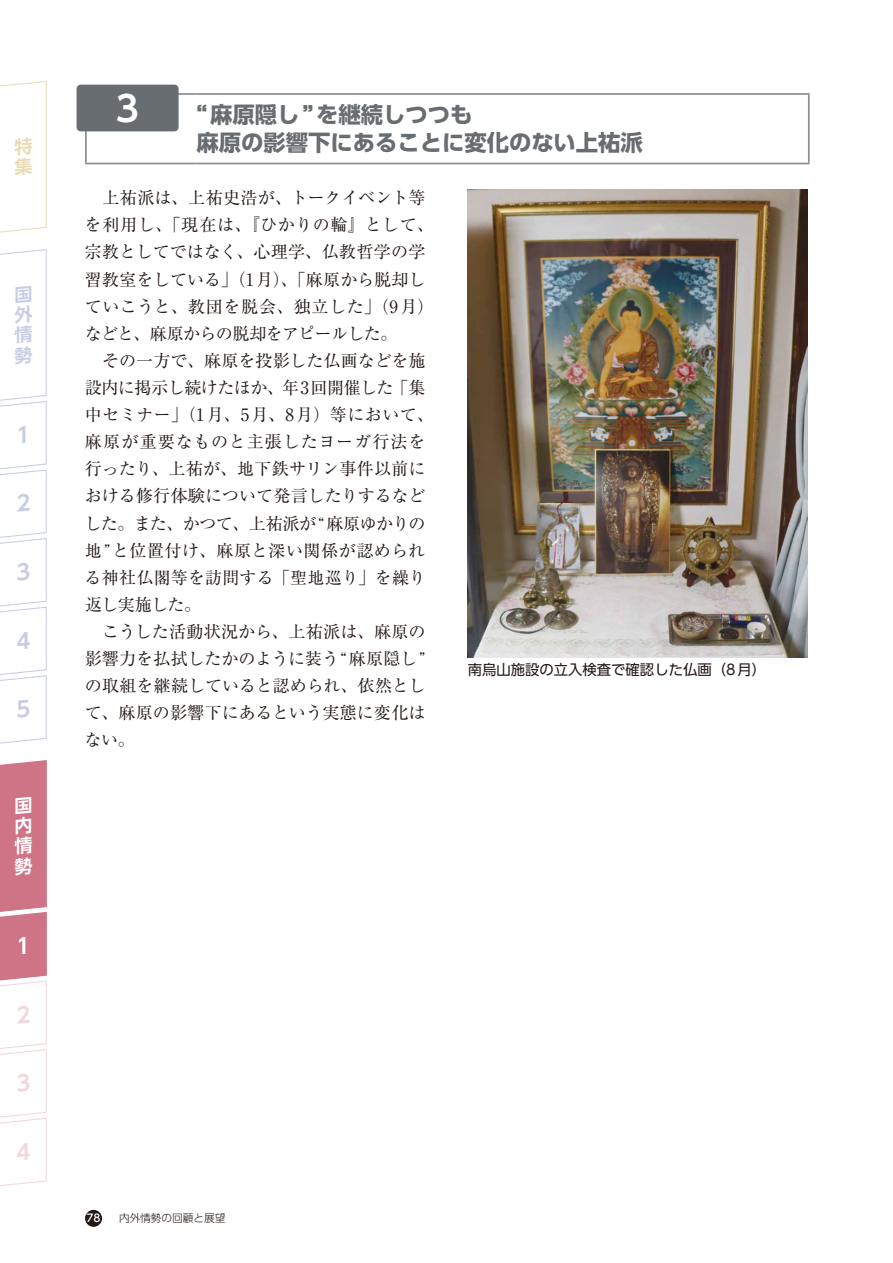
<style>
.page{position:relative;width:893px;height:1263px;background:#fff}
.page>*{position:absolute;margin:0;border:0;box-sizing:border-box;transform-origin:0 0}
.t1{font:700 35.1px "UD Shin Go Pr 6 De";color:#fff}
.t2{font:700 22.35px/27.6px "UD Shin Go Pr 6 N";color:#686d71}
.t3{font:700 18px/20.2px "UD Shin Go Pr 6 N De";color:#c8cde3}
.t4{font:700 18px/20.2px "UD Shin Go Pr 6 N De";color:#fff}
.t5{font:16.95px/27.2px "Ryumin Pr 6 N";letter-spacing:.005em;color:#221815}
.t6{font:14.4px "UD Shin Go Pr 6 N";color:#221815}
.t7{font:300 10.65px "UD Shin Go Pr 6 N";color:#221815}
.t8{font:500 10.65px "UD Shin Go Pr 6 N";color:#fff}
</style>
<div class="page">
<div style="left:85px;top:1210px;width:17px;height:17px;background:#221815;border-radius:50%"></div>
<svg style="left:87px;top:130px;width:721px;height:33px"></svg>
<hr style="left:85px;top:93px;width:111px;height:2px;background:#888e92">
<hr style="left:85px;top:95px;width:2px;height:68px;background:#888e92">
<hr style="left:196px;top:93px;width:614px;height:2px;background:#888e92">
<hr style="left:808px;top:95px;width:2px;height:68px;background:#888e92">
<hr style="left:85px;top:163px;width:111px;height:1px;background:#888e92">
<hr style="left:196px;top:163px;width:614px;height:1px;background:#888e92">
<div style="left:77px;top:85px;width:102px;height:46px;background:#686d71;border-radius:4px"></div>
<img style="left:468px;top:189px;width:340px;height:468px">
<svg style="left:0;top:249px;width:47px;height:495px"></svg>
<svg style="left:0;top:81px;width:47px;height:152px"></svg>
<svg style="left:0;top:760px;width:47px;height:426px"></svg>
<p class="t3" style="left:8px;top:285px;width:16px;rotate:-5deg">国外情勢</p>
<p class="t4" style="left:8px;top:796px;width:16px;rotate:-5deg">国内情勢</p>
<h1 class="t1" style="left:116px;top:81px;width:25px">3</h1>
<h2 class="t2" style="left:196px;top:101px;width:448px">“麻原隠し”を継続しつつも<br>麻原の影響下にあることに変化のない上祐派</h2>
<p class="t5" style="left:84px;top:183px;width:351px;text-indent:18px">上祐派は、上祐史浩が、トークイベント等を利用し、「現在は、『ひかりの輪』として、宗教としてではなく、心理学、仏教哲学の学習教室をしている」（1月）、「麻原から脱却していこうと、教団を脱会、独立した」（9月）などと、麻原からの脱却をアピールした。<br>　その一方で、麻原を投影した仏画などを施設内に掲示し続けたほか、年3回開催した「集中セミナー」（1月、5月、8月）等において、麻原が重要なものと主張したヨーガ行法を行ったり、上祐が、地下鉄サリン事件以前における修行体験について発言したりするなどした。また、かつて、上祐派が“麻原ゆかりの地”と位置付け、麻原と深い関係が認められる神社仏閣等を訪問する「聖地巡り」を繰り返し実施した。<br>　こうした活動状況から、上祐派は、麻原の影響力を払拭したかのように装う“麻原隠し”の取組を継続していると認められ、依然として、麻原の影響下にあるという実態に変化はない。</p>
<p class="t6" style="left:468px;top:658px;width:300px">南烏山施設の立入検査で確認した仏画（8月）</p>
<p class="t8" style="left:87px;top:1210px;width:16px">78</p>
<p class="t7" style="left:119px;top:1210px;width:108px">内外情勢の回顧と展望</p>
</div>
